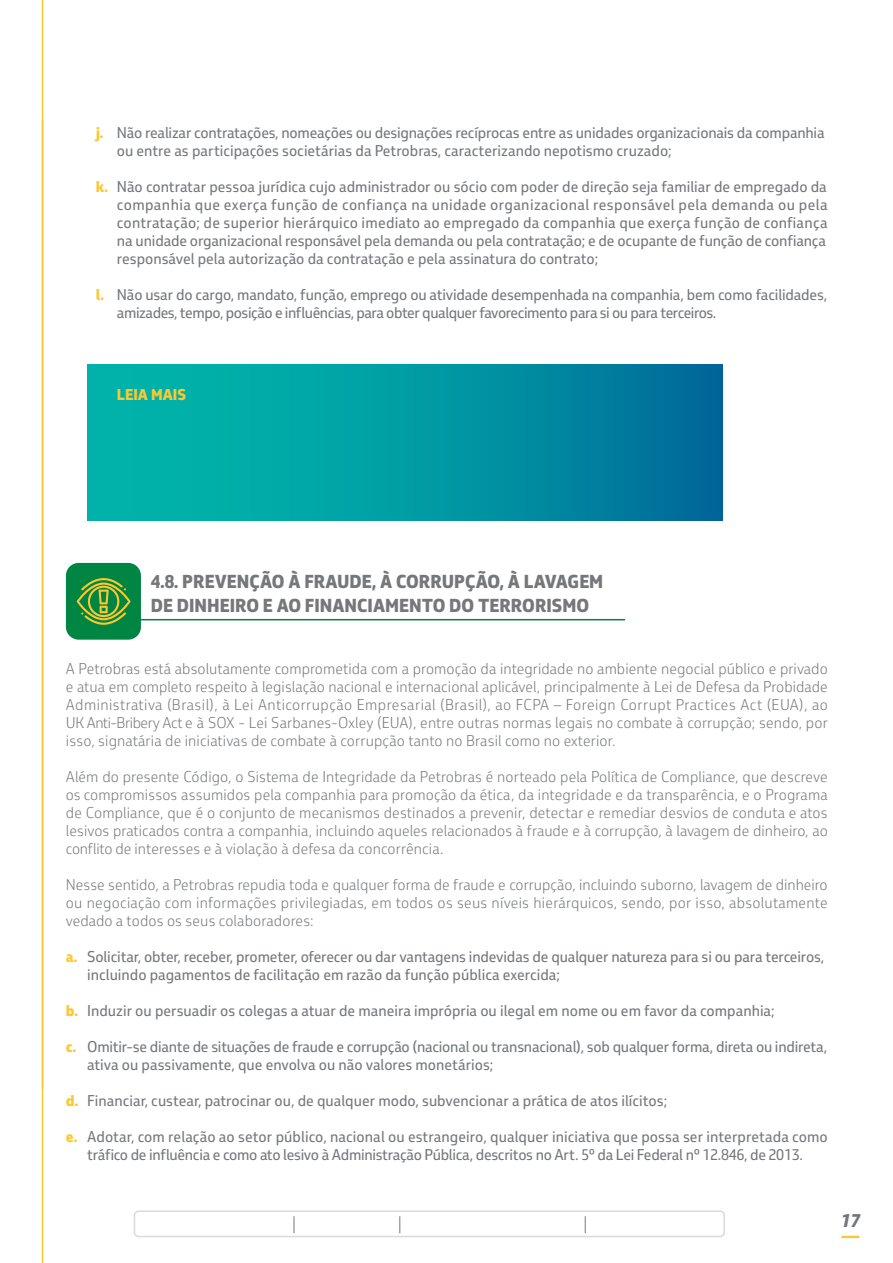
<style>
.page{position:relative;width:893px;height:1263px;background:#fff}
.page>*{position:absolute;margin:0;border:0;box-sizing:border-box;transform-origin:0 0}
.t1{font:800 18px/24px "Petrobras Sans";color:#75787b}
.t2{font:italic 800 18px "Petrobras Sans";color:#75787b}
.t3{font:italic 800 18px "Petrobras Sans";color:#fdc82f}
.t4{font:15px/18px "Petrobras Sans";letter-spacing:-.01em;color:#75787b}
.t5{font:300 15px/18px "Petrobras Sans";letter-spacing:.01em;color:#75787b;text-align:justify}
.t6{font:15px/18px "Petrobras Sans";letter-spacing:-.03em;color:#75787b}
.t7{font:800 15px "Petrobras Sans";color:#fdc82f}
.s1{font-weight:800;color:#fdc82f}
</style>
<div class="page">
<div style="left:87px;top:364px;width:636px;height:156px;background:linear-gradient(to right,#00bfac,#00709b)"></div>
<hr style="left:42px;top:0;width:1px;height:1089px;background:#fdc82f">
<hr style="left:42px;top:120px;width:1px;height:1143px;background:#fdc82f">
<hr style="left:111px;top:619px;width:514px;height:1px;background:#008542">
<div style="left:66px;top:563px;width:75px;height:77px;background:#008542;border-radius:13px"></div>
<svg style="left:77px;top:578px;width:54px;height:47px"></svg>
<div style="left:134px;top:1210px;width:591px;height:27px;border:2px solid #dadada;border-radius:4px"></div>
<svg style="left:400px;top:1216px;width:1px;height:17px"></svg>
<svg style="left:585px;top:1216px;width:1px;height:17px"></svg>
<svg style="left:294px;top:1216px;width:1px;height:17px"></svg>
<p class="t4" style="left:117px;top:123px;width:709px;text-indent:-21px"><span class="s1">j.</span> Não realizar contratações, nomeações ou designações recíprocas entre as unidades organizacionais da companhia ou entre as participações societárias da Petrobras, caracterizando nepotismo cruzado;</p>
<p class="t4" style="left:117px;top:177px;width:712px;text-align:justify;text-indent:-21px"><span class="s1">k.</span> Não contratar pessoa jurídica cujo administrador ou sócio com poder de direção seja familiar de empregado da companhia que exerça função de confiança na unidade organizacional responsável pela demanda ou pela contratação; de superior hierárquico imediato ao empregado da companhia que exerça função de confiança na unidade organizacional responsável pela demanda ou pela contratação; e de ocupante de função de confiança responsável pela autorização da contratação e pela assinatura do contrato;</p>
<p class="t6" style="left:117px;top:285px;width:712px;text-indent:-21px"><span class="s1">l.</span> Não usar do cargo, mandato, função, emprego ou atividade desempenhada na companhia, bem como facilidades, amizades, tempo, posição e influências, para obter qualquer favorecimento para si ou para terceiros.</p>
<p class="t7" style="left:117px;top:384px;width:71px">LEIA MAIS</p>
<p class="t1" style="left:151px;top:568px;width:454px">4.8. PREVENÇÃO À FRAUDE, À CORRUPÇÃO, À LAVAGEM<br>DE DINHEIRO E AO FINANCIAMENTO DO TERRORISMO</p>
<p class="t5" style="left:66px;top:660px;width:763px">A Petrobras está absolutamente comprometida com a promoção da integridade no ambiente negocial público e privado e atua em completo respeito à legislação nacional e internacional aplicável, principalmente à Lei de Defesa da Probidade Administrativa (Brasil), à Lei Anticorrupção Empresarial (Brasil), ao FCPA – Foreign Corrupt Practices Act (EUA), ao UK Anti-Bribery Act e à SOX - Lei Sarbanes-Oxley (EUA), entre outras normas legais no combate à corrupção; sendo, por isso, signatária de iniciativas de combate à corrupção tanto no Brasil como no exterior.</p>
<p class="t5" style="left:66px;top:768px;width:763px">Além do presente Código, o Sistema de Integridade da Petrobras é norteado pela Política de Compliance, que descreve os compromissos assumidos pela companhia para promoção da ética, da integridade e da transparência, e o Programa de Compliance, que é o conjunto de mecanismos destinados a prevenir, detectar e remediar desvios de conduta e atos lesivos praticados contra a companhia, incluindo aqueles relacionados à fraude e à corrupção, à lavagem de dinheiro, ao conflito de interesses e à violação à defesa da concorrência.</p>
<p class="t5" style="left:66px;top:876px;width:763px">Nesse sentido, a Petrobras repudia toda e qualquer forma de fraude e corrupção, incluindo suborno, lavagem de dinheiro ou negociação com informações privilegiadas, em todos os seus níveis hierárquicos, sendo, por isso, absolutamente vedado a todos os seus colaboradores:</p>
<p class="t4" style="left:87px;top:947px;width:738px;text-indent:-21px"><span class="s1">a.</span> Solicitar, obter, receber, prometer, oferecer ou dar vantagens indevidas de qualquer natureza para si ou para terceiros, incluindo pagamentos de facilitação em razão da função pública exercida;</p>
<p class="t4" style="left:66px;top:1001px;width:710px"><span class="s1">b.</span> Induzir ou persuadir os colegas a atuar de maneira imprópria ou ilegal em nome ou em favor da companhia;</p>
<p class="t4" style="left:87px;top:1037px;width:741px;text-indent:-21px"><span class="s1">c.</span> Omitir-se diante de situações de fraude e corrupção (nacional ou transnacional), sob qualquer forma, direta ou indireta, ativa ou passivamente, que envolva ou não valores monetários;</p>
<p class="t4" style="left:66px;top:1091px;width:603px"><span class="s1">d.</span> Financiar, custear, patrocinar ou, de qualquer modo, subvencionar a prática de atos ilícitos;</p>
<p class="t4" style="left:66px;top:1127px;width:763px;text-align:center"><span class="s1">e.</span> Adotar, com relação ao setor público, nacional ou estrangeiro, qualquer iniciativa que possa ser interpretada como tráfico de influência e como ato lesivo à Administração Pública, descritos no Art. 5º da Lei Federal nº 12.846, de 2013.</p>
<p class="t2" style="left:841px;top:1208px;width:21px">17</p>
<p class="t3" style="left:841px;top:1223px;width:19px">—</p>
</div>
